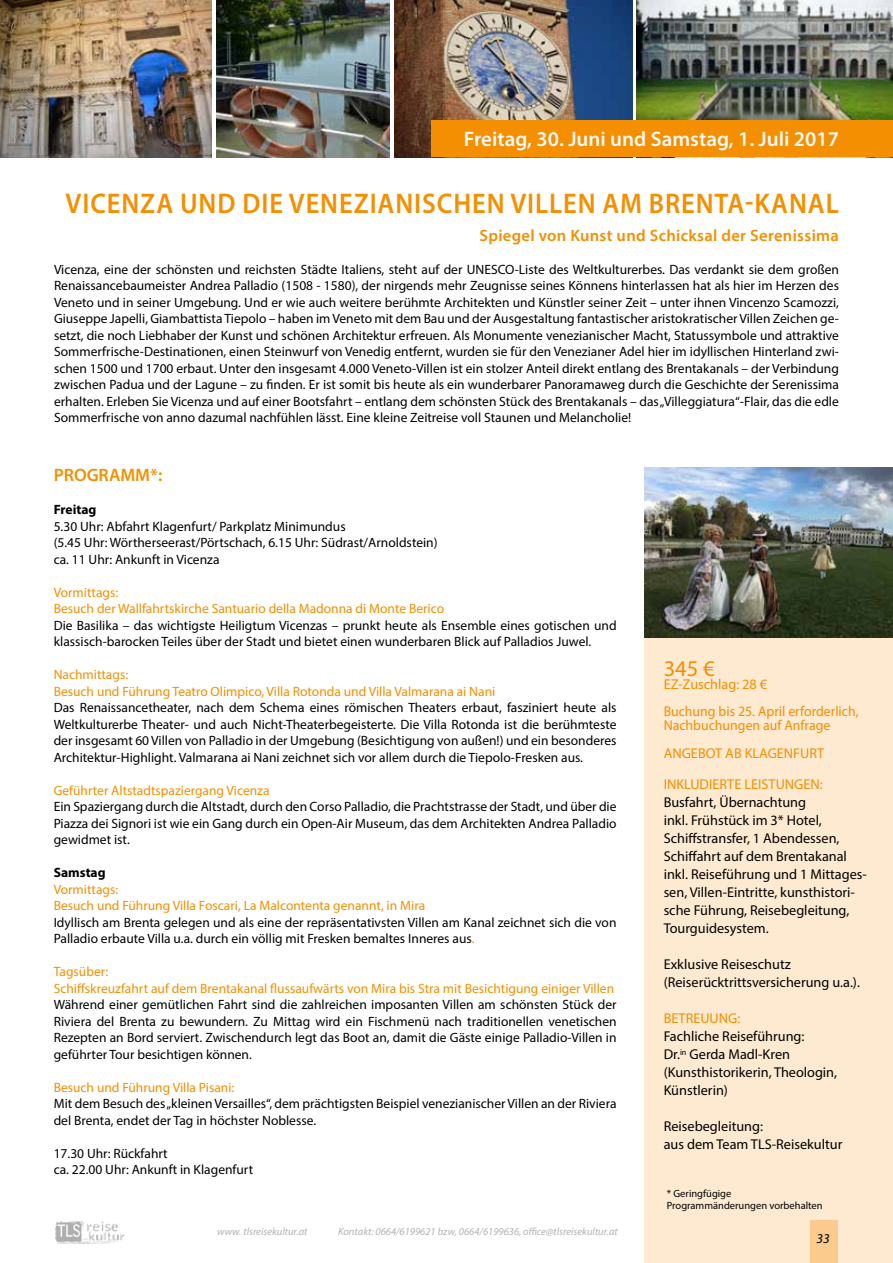
<style>
.page{position:relative;width:893px;height:1263px;background:#fff}
.page>*{position:absolute;margin:0;border:0;box-sizing:border-box;transform-origin:0 0}
.t1{font:600 28.5px "Myriad Pro";letter-spacing:.035em;color:#f38f00;scale:.93 1}
.t2{font:22.5px "Myriad Pro";color:#f38f00}
.t3{font:600 21px "Myriad Pro";color:#f8f8f8}
.t4{font:600 18px "Myriad Pro";color:#f38f00}
.t5{font:600 16.5px "Myriad Pro";letter-spacing:.02em;color:#f38f00}
.t6{font:14.25px/18px "Myriad Pro";color:#000}
.t7{font:14.25px/27px "Myriad Pro";color:#f38f00}
.t8{font:13.5px/16.5px "Myriad Pro";color:#000}
.t9{font:13.5px/16.5px "Myriad Pro";color:#f38f00}
.t10{font:700 13.5px "Myriad Pro";color:#000}
.t11{font:italic 13.5px "Myriad Pro";color:#000}
.t12{font:italic 10.5px "Myriad Pro";color:#b1b2b3}
.t13{font:10.5px/12px "Myriad Pro";color:#000}
.s1{color:#f38f00}
</style>
<div class="page">
<div style="left:644px;top:514px;width:249px;height:749px;background:#feead1"></div>
<div style="left:811px;top:1221px;width:27px;height:42px;background:#fbca8d"></div>
<img style="left:55px;top:1221px;width:70px;height:23px">
<img style="left:0;top:0;width:212px;height:157px">
<img style="left:216px;top:0;width:174px;height:157px">
<img style="left:394px;top:0;width:238px;height:157px">
<img style="left:636px;top:0;width:257px;height:121px">
<img style="left:644px;top:468px;width:249px;height:170px">
<div style="left:432px;top:121px;width:461px;height:36px;background:#f38f00"></div>
<h3 class="t3" style="left:464px;top:125px;width:377px">Freitag, 30. Juni und Samstag, 1. Juli 2017</h3>
<h1 class="t1" style="left:66px;top:185px;width:833px">VICENZA UND DIE VENEZIANISCHEN VILLEN AM BRENTA-KANAL</h1>
<p class="t5" style="left:479px;top:225px;width:361px">Spiegel von Kunst und Schicksal der Serenissima</p>
<p class="t8" style="left:54px;top:261px;width:787px;text-align:justify">Vicenza, eine der schönsten und reichsten Städte Italiens, steht auf der UNESCO-Liste des Weltkulturerbes. Das verdankt sie dem großen Renaissancebaumeister Andrea Palladio (1508 - 1580), der nirgends mehr Zeugnisse seines Könnens hinterlassen hat als hier im Herzen des Veneto und in seiner Umgebung. Und er wie auch weitere berühmte Architekten und Künstler seiner Zeit – unter ihnen Vincenzo Scamozzi, Giuseppe Japelli, Giambattista Tiepolo – haben im Veneto mit dem Bau und der Ausgestaltung fantastischer aristokratischer Villen Zeichen ge&shy;setzt, die noch Liebhaber der Kunst und schönen Architektur erfreuen. Als Monumente venezianischer Macht, Statussymbole und attraktive Sommerfrische-Destinationen, einen Steinwurf von Venedig entfernt, wurden sie für den Venezianer Adel hier im idyllischen Hinterland zwi&shy;schen 1500 und 1700 erbaut. Unter den insgesamt 4.000 Veneto-Villen ist ein stolzer Anteil direkt entlang des Brentakanals – der Verbindung zwischen Padua und der Lagune – zu finden. Er ist somit bis heute als ein wunderbarer Panoramaweg durch die Geschichte der Serenissima erhalten. Erleben Sie Vicenza und auf einer Bootsfahrt – entlang dem schönsten Stück des Brentakanals – das „Villeggiatura“-Flair, das die edle Sommerfrische von anno dazumal nachfühlen lässt. Eine kleine Zeitreise voll Staunen und Melancholie!</p>
<h3 class="t4" style="left:54px;top:464px;width:110px">PROGRAMM*:</h3>
<p class="t10" style="left:54px;top:501px;width:44px">Freitag</p>
<p class="t8" style="left:54px;top:518px;width:385px">5.30 Uhr: Abfahrt Klagenfurt/ Parkplatz Minimundus<br>(5.45 Uhr: Wörtherseerast/Pörtschach, 6.15 Uhr: Südrast/Arnoldstein) ca. 11 Uhr: Ankunft in Vicenza</p>
<p class="t9" style="left:54px;top:584px;width:392px">Vormittags:<br>Besuch der Wallfahrtskirche Santuario della Madonna di Monte Berico</p>
<p class="t8" style="left:54px;top:617px;width:564px">Die Basilika – das wichtigste Heiligtum Vicenzas – prunkt heute als Ensemble eines gotischen und klassisch-barocken Teiles über der Stadt und bietet einen wunderbaren Blick auf Palladios Juwel.</p>
<p class="t9" style="left:54px;top:666px;width:443px">Nachmittags:<br>Besuch und Führung Teatro Olimpico, Villa Rotonda und Villa Valmarana ai Nani</p>
<p class="t8" style="left:54px;top:699px;width:564px;text-align:justify">Das Renaissancetheater, nach dem Schema eines römischen Theaters erbaut, fasziniert heute als Weltkulturerbe Theater- und auch Nicht-Theaterbegeisterte. Die Villa Rotonda ist die berühmteste der insgesamt 60 Villen von Palladio in der Umgebung (Besichtigung von außen!) und ein besonderes Architektur-Highlight. Valmarana ai Nani zeichnet sich vor allem durch die Tiepolo-Fresken aus.</p>
<p class="t9" style="left:54px;top:782px;width:217px">Geführter Altstadtspaziergang Vicenza</p>
<p class="t8" style="left:54px;top:798px;width:564px;text-align:justify">Ein Spaziergang durch die Altstadt, durch den Corso Palladio, die Prachtstrasse der Stadt, und über die Piazza dei Signori ist wie ein Gang durch ein Open-Air Museum, das dem Architekten Andrea Palladio gewidmet ist.</p>
<p class="t10" style="left:54px;top:864px;width:53px">Samstag</p>
<p class="t9" style="left:54px;top:881px;width:373px">Vormittags:<br>Besuch und Führung Villa Foscari, La Malcontenta genannt, in Mira</p>
<p class="t8" style="left:54px;top:914px;width:564px">Idyllisch am Brenta gelegen und als eine der repräsentativsten Villen am Kanal zeichnet sich die von<br>Palladio erbaute Villa u.a. durch ein völlig mit Fresken bemaltes Inneres aus<span class="s1">.</span></p>
<p class="t9" style="left:54px;top:963px;width:562px">Tagsüber:<br>Schiffskreuzfahrt auf dem Brentakanal flussaufwärts von Mira bis Stra mit Besichtigung einiger Villen</p>
<p class="t8" style="left:54px;top:996px;width:564px;text-align:justify">Während einer gemütlichen Fahrt sind die zahlreichen imposanten Villen am schönsten Stück der Riviera del Brenta zu bewundern. Zu Mittag wird ein Fischmenü nach traditionellen venetischen Rezepten an Bord serviert. Zwischendurch legt das Boot an, damit die Gäste einige Palladio-Villen in geführter Tour besichtigen können.</p>
<p class="t9" style="left:54px;top:1079px;width:182px">Besuch und Führung Villa Pisani:</p>
<p class="t8" style="left:54px;top:1095px;width:564px">Mit dem Besuch des „kleinen Versailles“, dem prächtigsten Beispiel venezianischer Villen an der Riviera del Brenta, endet der Tag in höchster Noblesse.</p>
<p class="t8" style="left:54px;top:1145px;width:201px">17.30 Uhr: Rückfahrt<br>ca. 22.00 Uhr: Ankunft in Klagenfurt</p>
<p class="t12" style="left:217px;top:1225px;width:92px">www. tlsreisekultur.at</p>
<p class="t12" style="left:338px;top:1225px;width:281px">Kontakt: 0664/6199621 bzw, 0664/6199636, office@tlsreisekultur.at</p>
<h2 class="t2" style="left:664px;top:654px;width:52px">345 €</h2>
<p class="t7" style="left:664px;top:670px;width:196px">EZ-Zuschlag: 28 €<br>Buchung bis 25. April erforderlich,</p>
<p class="t7" style="left:664px;top:711px;width:168px">Nachbuchungen auf Anfrage</p>
<p class="t7" style="left:664px;top:739px;width:162px">ANGEBOT AB KLAGENFURT</p>
<p class="t7" style="left:664px;top:771px;width:161px">INKLUDIERTE LEISTUNGEN:</p>
<p class="t6" style="left:664px;top:793px;width:205px">Busfahrt, Übernachtung<br>inkl. Frühstück im 3* Hotel,<br>Schiffstransfer, 1 Abendessen,<br>Schiffahrt auf dem Brentakanal inkl. Reiseführung und 1 Mittages&shy;sen, Villen-Eintritte, kunsthistori&shy;sche Führung, Reisebegleitung,<br>Tourguidesystem.</p>
<p class="t6" style="left:664px;top:955px;width:198px">Exklusive Reiseschutz (Reiserücktrittsversicherung u.a.).</p>
<p class="t7" style="left:664px;top:1005px;width:78px">BETREUUNG:</p>
<p class="t6" style="left:664px;top:1027px;width:175px">Fachliche Reiseführung:<br>Dr.<sup>in</sup> Gerda Madl-Kren (Kunsthistorikerin, Theologin,<br>Künstlerin)</p>
<p class="t6" style="left:664px;top:1117px;width:180px">Reisebegleitung:<br>aus dem Team TLS-Reisekultur</p>
<p class="t13" style="left:667px;top:1187px;width:157px">* Geringfügige<br>Programmänderungen vorbehalten</p>
<p class="t11" style="left:816px;top:1230px;width:15px">33</p>
</div>
